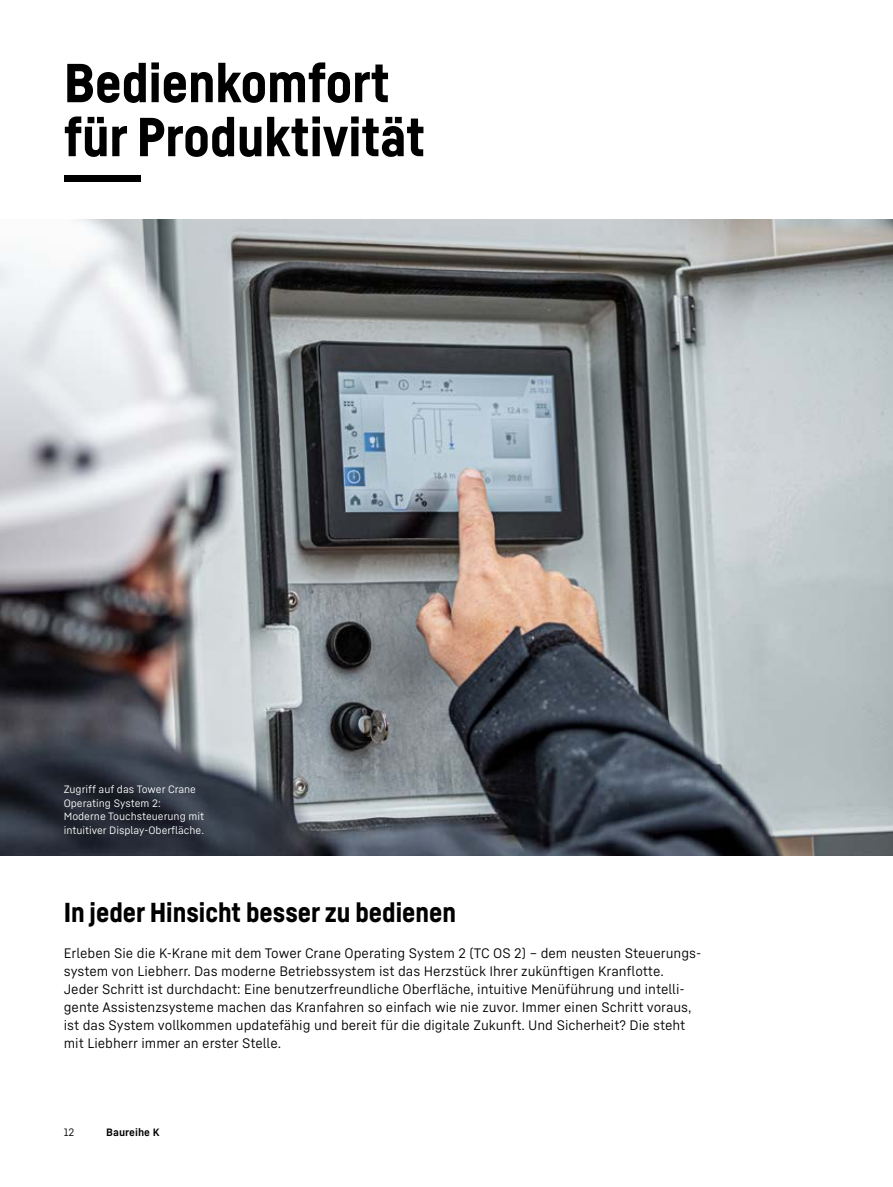
<style>
.page{position:relative;width:893px;height:1187px;background:#fff}
.page>*{position:absolute;margin:0;border:0;box-sizing:border-box;transform-origin:0 0}
.t1{font:900 54px/54px "Liebherr Head";color:#000}
.t2{font:900 27px "Liebherr Head";color:#000}
.t3{font:13.5px/18px "Liebherr Text";color:#000}
.t4{font:10.5px/13.5px "Liebherr Text";color:#fff}
.t5{font:700 10.5px "Liebherr Text";color:#000}
.t6{font:10.5px "Liebherr Text";color:#000}
</style>
<div class="page">
<img style="left:0;top:219px;width:893px;height:636px">
<h1 class="t1" style="left:64px;top:56px;width:363px">Bedienkomfort für Produktivität ---</h1>
<p class="t4" style="left:64px;top:782px;width:142px">Zugriff auf das Tower Crane<br>Operating System 2:<br>Moderne Touchsteuerung mit intuitiver Display-Oberfläche.</p>
<h2 class="t2" style="left:64px;top:898px;width:394px">In jeder Hinsicht besser zu bedienen</h2>
<p class="t3" style="left:64px;top:944px;width:639px">Erleben Sie die K-Krane mit dem Tower Crane Operating System 2 (TC OS 2) – dem neusten Steuerungs&shy;system von Liebherr. Das moderne Betriebssystem ist das Herzstück Ihrer zukünftigen Kranflotte.<br>Jeder Schritt ist durchdacht: Eine benutzerfreundliche Oberfläche, intuitive Menüführung und intelli&shy;gente Assistenzsysteme machen das Kranfahren so einfach wie nie zuvor. Immer einen Schritt voraus, ist das System vollkommen updatefähig und bereit für die digitale Zukunft. Und Sicherheit? Die steht mit Liebherr immer an erster Stelle.</p>
<p class="t6" style="left:64px;top:1125px;width:12px">12</p>
<p class="t5" style="left:106px;top:1125px;width:55px">Baureihe K</p>
</div>
